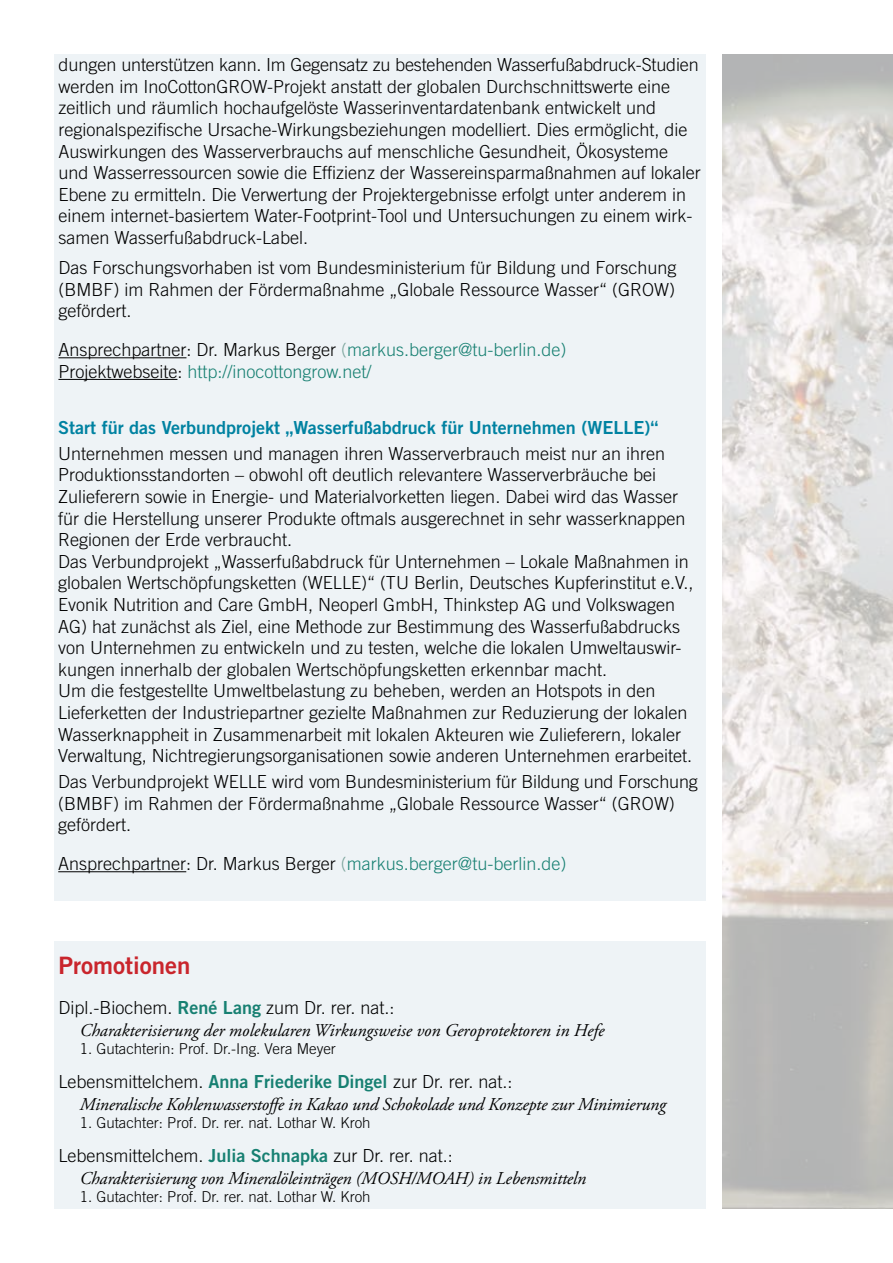
<style>
.page{position:relative;width:893px;height:1263px;background:#fff}
.page>*{position:absolute;margin:0;border:0;box-sizing:border-box;transform-origin:0 0}
.t1{font:24px "Trade Gothic LT Std Bd 2";color:#c9252c}
.t2{font:300 18px/21.6px "Trade Gothic LT Std";color:#000}
.t3{font:italic 18px "Adobe Garamond Pro";letter-spacing:-.01em;color:#000}
.t4{font:300 18px/21.6px "Trade Gothic LT Std";color:#178072}
.t5{font:18px "Trade Gothic LT Std Bd 2";color:#0082a1}
.t6{font:300 15px "Trade Gothic LT Std";color:#000}
.s1{color:#000}
.s2{color:#7ca59d}
.s3{color:#178072}
.s4{font-family:"Trade Gothic LT Std Bd 2";font-weight:400;color:#178072}
</style>
<div class="page">
<div style="left:54px;top:941px;width:652px;height:268px;background:#eef3f6"></div>
<div style="left:54px;top:54px;width:652px;height:846px;background:#eef3f6"></div>
<hr style="left:58px;top:357px;width:128px;height:1px;background:#000">
<hr style="left:58px;top:379px;width:119px;height:1px;background:#000">
<img style="left:723px;top:54px;width:170px;height:1155px">
<hr style="left:58px;top:871px;width:128px;height:1px;background:#000">
<p class="t2" style="left:58px;top:54px;width:644px">dungen unterstützen kann. Im Gegensatz zu bestehenden Wasserfußabdruck-Studien werden im InoCottonGROW-Projekt anstatt der globalen Durchschnittswerte eine zeitlich und räumlich hochaufgelöste Wasserinventardatenbank entwickelt und regionalspezifische Ursache-Wirkungsbeziehungen modelliert. Dies ermöglicht, die Auswirkungen des Wasserverbrauchs auf menschliche Gesundheit, Ökosysteme und Wasserressourcen sowie die Effizienz der Wassereinsparmaßnahmen auf lokaler Ebene zu ermitteln. Die Verwertung der Projektergebnisse erfolgt unter anderem in einem internet-basiertem Water-Footprint-Tool und Untersuchungen zu einem wirk&shy;samen Wasserfußabdruck-Label.</p>
<p class="t2" style="left:58px;top:257px;width:620px;text-align:justify">Das Forschungsvorhaben ist vom Bundesministerium für Bildung und Forschung (BMBF) im Rahmen der Fördermaßnahme „Globale Ressource Wasser“ (GROW) gefördert.</p>
<p class="t4" style="left:58px;top:339px;width:510px"><span class="s1">Ansprechpartner: Dr. Markus Berger</span> <span class="s2">(</span>markus.berger@tu-berlin.de)<br><span class="s1">Projektwebseite:</span> http://inocottongrow.net/</p>
<p class="t5" style="left:58px;top:416px;width:602px">Start für das Verbundprojekt „Wasserfußabdruck für Unternehmen (WELLE)“</p>
<p class="t2" style="left:58px;top:442px;width:637px">Unternehmen messen und managen ihren Wasserverbrauch meist nur an ihren Produktionsstandorten – obwohl oft deutlich relevantere Wasserverbräuche bei Zulieferern sowie in Energie- und Materialvorketten liegen. Dabei wird das Wasser für die Herstellung unserer Produkte oftmals ausgerechnet in sehr wasserknappen Regionen der Erde verbraucht.<br>Das Verbundprojekt „Wasserfußabdruck für Unternehmen – Lokale Maßnahmen in globalen Wertschöpfungsketten (WELLE)“ (TU Berlin, Deutsches Kupferinstitut e.V., Evonik Nutrition and Care GmbH, Neoperl GmbH, Thinkstep AG und Volkswagen AG) hat zunächst als Ziel, eine Methode zur Bestimmung des Wasserfußabdrucks von Unternehmen zu entwickeln und zu testen, welche die lokalen Umweltauswir&shy;kungen innerhalb der globalen Wertschöpfungsketten erkennbar macht.<br>Um die festgestellte Umweltbelastung zu beheben, werden an Hotspots in den Lieferketten der Industriepartner gezielte Maßnahmen zur Reduzierung der lokalen Wasserknappheit in Zusammenarbeit mit lokalen Akteuren wie Zulieferern, lokaler Verwaltung, Nichtregierungsorganisationen sowie anderen Unternehmen erarbeitet.</p>
<p class="t2" style="left:58px;top:771px;width:641px">Das Verbundprojekt WELLE wird vom Bundesministerium für Bildung und Forschung (BMBF) im Rahmen der Fördermaßnahme „Globale Ressource Wasser“ (GROW) gefördert.</p>
<p class="t2" style="left:58px;top:852px;width:510px">Ansprechpartner: Dr. Markus Berger <span class="s2">(</span><span class="s3">markus.berger@tu-berlin.de)</span></p>
<h1 class="t1" style="left:58px;top:951px;width:134px">Promotionen</h1>
<p class="t2" style="left:58px;top:997px;width:337px">Dipl.-Biochem. <span class="s4">René Lang</span> zum Dr. rer. nat.:</p>
<p class="t3" style="left:80px;top:1019px;width:526px">Charakterisierung der molekularen Wirkungsweise von Geroprotektoren in Hefe</p>
<p class="t6" style="left:80px;top:1040px;width:258px">1. Gutachterin: Prof. Dr.-Ing. Vera Meyer</p>
<p class="t2" style="left:58px;top:1071px;width:455px">Lebensmittelchem. <span class="s4">Anna Friederike Dingel</span> zur Dr. rer. nat.:</p>
<p class="t3" style="left:80px;top:1093px;width:588px">Mineralische Kohlenwasserstoffe in Kakao und Schokolade und Konzepte zur Minimierung</p>
<p class="t6" style="left:80px;top:1114px;width:292px">1. Gutachter: Prof. Dr. rer. nat. Lothar W. Kroh</p>
<p class="t2" style="left:58px;top:1145px;width:396px">Lebensmittelchem. <span class="s4">Julia Schnapka</span> zur Dr. rer. nat.:</p>
<p class="t3" style="left:80px;top:1167px;width:508px">Charakterisierung von Mineralöleinträgen (MOSH/MOAH) in Lebensmitteln</p>
<p class="t6" style="left:80px;top:1188px;width:292px">1. Gutachter: Prof. Dr. rer. nat. Lothar W. Kroh</p>
</div>
